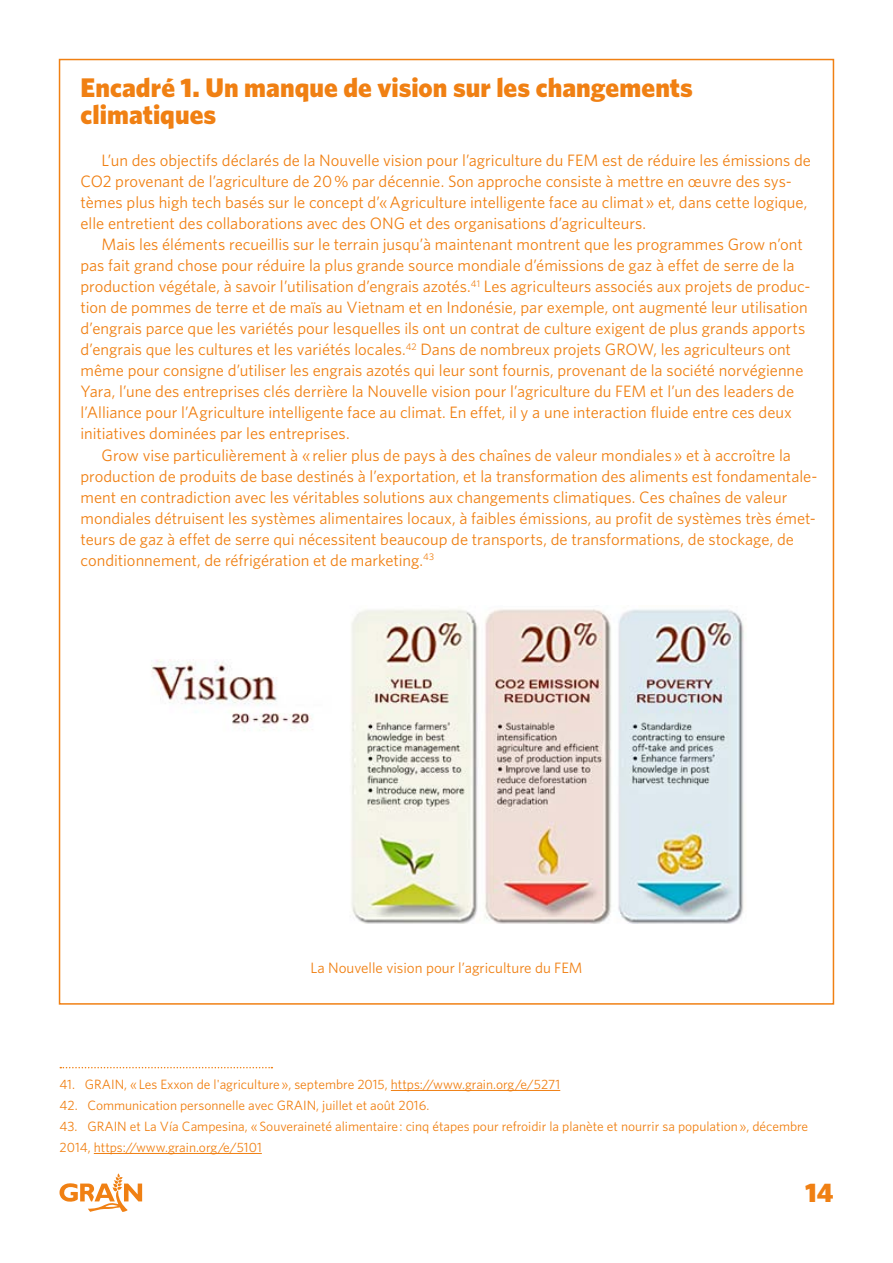
<style>
.page{position:relative;width:893px;height:1263px;background:#fff}
.page>*{position:absolute;margin:0;border:0;box-sizing:border-box;transform-origin:0 0}
.Text_Box_title{font:900 27px/27px "Whitney";color:#f08013}
.Text_Box_body{font:16.5px/21px "Whitney";color:#f08013}
.Photo_caption{font:15px "Whitney";color:#f08013}
.Footnote{font:13.5px/21px "Whitney";color:#f08013}
</style>
<div class="page">
<svg style="left:60px;top:1173px;width:82px;height:39px"></svg>
<svg style="left:60px;top:1067px;width:212px;height:1px"></svg>
<hr style="left:391px;top:1090px;width:169px;height:1px;background:#f08013">
<hr style="left:94px;top:1153px;width:168px;height:1px;background:#f08013">
<img style="left:151px;top:609px;width:593px;height:314px">
<p class="Text_Box_title" style="left:81px;top:74px;width:614px">Encadré 1. Un manque de vision sur les changements climatiques</p>
<p class="Text_Box_body" style="left:81px;top:150px;width:732px;text-indent:21px">L’un des objectifs déclarés de la Nouvelle vision pour l’agriculture du FEM est de réduire les émissions de CO2 provenant de l’agriculture de 20 % par décennie. Son approche consiste à mettre en œuvre des sys&shy;tèmes plus high tech basés sur le concept d’« Agriculture intelligente face au climat » et, dans cette logique, elle entretient des collaborations avec des ONG et des organisations d’agriculteurs.</p>
<p class="Text_Box_body" style="left:81px;top:234px;width:731px;text-indent:21px">Mais les éléments recueillis sur le terrain jusqu’à maintenant montrent que les programmes Grow n’ont pas fait grand chose pour réduire la plus grande source mondiale d’émissions de gaz à effet de serre de la production végétale, à savoir l’utilisation d’engrais azotés.<sup>41</sup> Les agriculteurs associés aux projets de produc&shy;tion de pommes de terre et de maïs au Vietnam et en Indonésie, par exemple, ont augmenté leur utilisation d’engrais parce que les variétés pour lesquelles ils ont un contrat de culture exigent de plus grands apports d’engrais que les cultures et les variétés locales.<sup>42</sup> Dans de nombreux projets GROW, les agriculteurs ont même pour consigne d’utiliser les engrais azotés qui leur sont fournis, provenant de la société norvégienne Yara, l’une des entreprises clés derrière la Nouvelle vision pour l’agriculture du FEM et l’un des leaders de l’Alliance pour l’Agriculture intelligente face au climat. En effet, il y a une interaction fluide entre ces deux initiatives dominées par les entreprises.</p>
<p class="Text_Box_body" style="left:81px;top:444px;width:738px;text-indent:21px">Grow vise particulièrement à « relier plus de pays à des chaînes de valeur mondiales » et à accroître la production de produits de base destinés à l’exportation, et la transformation des aliments est fondamentale&shy;ment en contradiction avec les véritables solutions aux changements climatiques. Ces chaînes de valeur mondiales détruisent les systèmes alimentaires locaux, à faibles émissions, au profit de systèmes très émet&shy;teurs de gaz à effet de serre qui nécessitent beaucoup de transports, de transformations, de stockage, de conditionnement, de réfrigération et de marketing.<sup>43</sup></p>
<p class="Photo_caption" style="left:310px;top:959px;width:274px">La Nouvelle vision pour l’agriculture du FEM</p>
<p class="Footnote" style="left:60px;top:1073px;width:502px">41. GRAIN, « Les Exxon de l'agriculture », septembre 2015, https://www.grain.org/e/5271</p>
<p class="Footnote" style="left:60px;top:1094px;width:371px">42. Communication personnelle avec GRAIN, juillet et août 2016.</p>
<p class="Footnote" style="left:60px;top:1115px;width:750px">43. GRAIN et La Vía Campesina, « Souveraineté alimentaire : cinq étapes pour refroidir la planète et nourrir sa population », décembre<br>2014, https://www.grain.org/e/5101</p>
<h1 class="Text_Box_title" style="left:805px;top:1178px;width:30px">14</h1>
</div>
